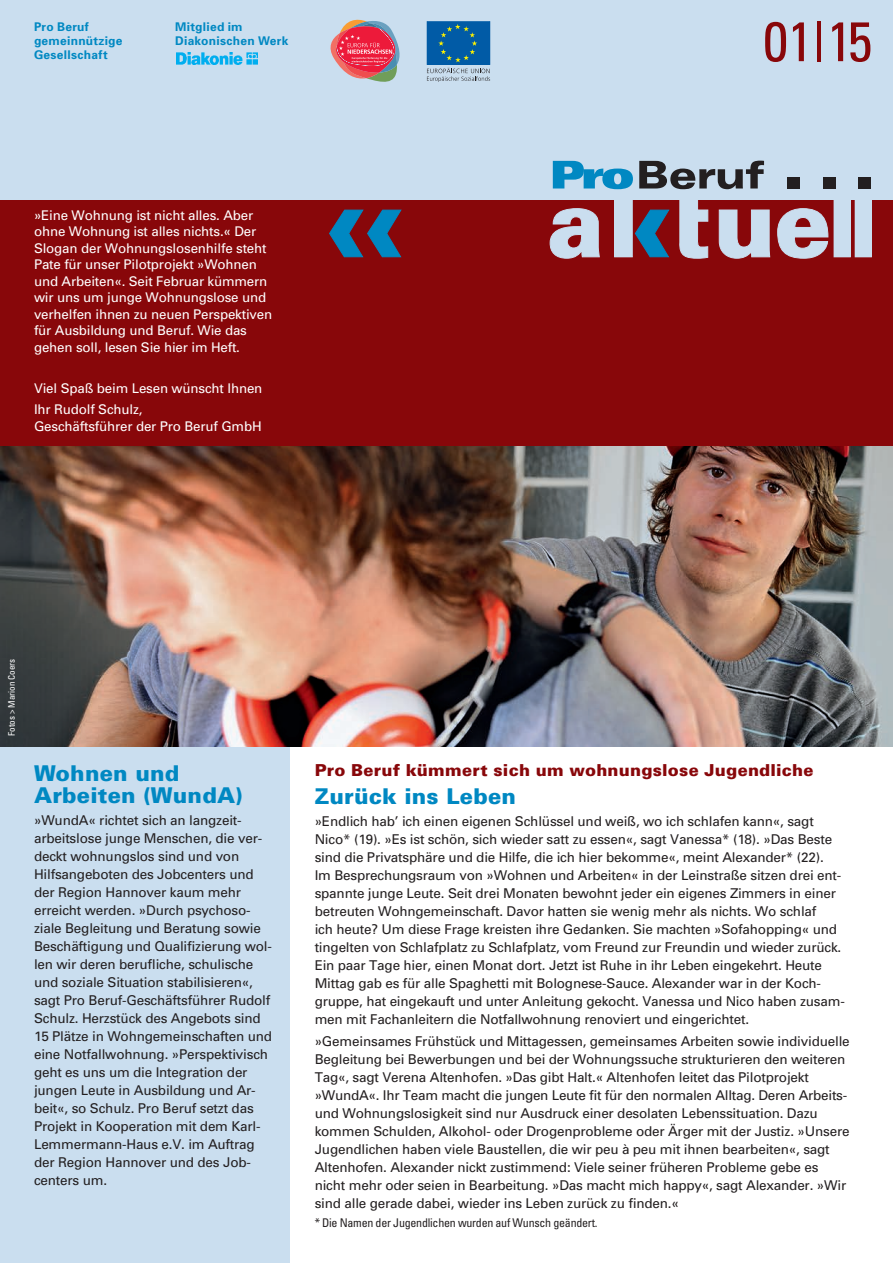
<style>
.page{position:relative;width:893px;height:1263px;background:#fff}
.page>*{position:absolute;margin:0;border:0;box-sizing:border-box;transform-origin:0 0}
.t1{font:condensed 55.8px "Univers";color:#88070a}
.t2{font:900 21.75px/22.5px "Univers";letter-spacing:.01em;color:#0088c2}
.t3{font:900 16.5px "Univers";letter-spacing:.015em;color:#88070a}
.t4{font:13.5px/18px "Univers";letter-spacing:-.015em;color:#231f20}
.t5{font:13.35px/16.5px "Univers";letter-spacing:-.01em;color:#fff}
.t6{font:700 12px/14.2px "Univers";letter-spacing:.02em;color:#0088c2}
.t7{font:condensed 12px "Univers";letter-spacing:-.02em;color:#231f20}
.t8{font:condensed 9px "Univers";color:#fff}
</style>
<div class="page">
<div style="left:0;top:200px;width:893px;height:246px;background:#88070a"></div>
<svg style="left:329px;top:209px;width:73px;height:49px"></svg>
<svg style="left:550px;top:208px;width:50px;height:51px"></svg>
<div style="left:615px;top:198px;width:17px;height:59px;background:#cadeef"></div>
<div style="left:614px;top:198px;width:19px;height:59px;border:1px solid #cadeef"></div>
<svg style="left:679px;top:200px;width:29px;height:59px"></svg>
<svg style="left:719px;top:209px;width:51px;height:50px"></svg>
<svg style="left:777px;top:208px;width:51px;height:51px"></svg>
<div style="left:834px;top:198px;width:16px;height:59px;background:#cadeef"></div>
<div style="left:834px;top:198px;width:17px;height:59px;border:1px solid #cadeef"></div>
<div style="left:855px;top:198px;width:16px;height:59px;background:#cadeef"></div>
<div style="left:855px;top:198px;width:17px;height:59px;border:1px solid #cadeef"></div>
<svg style="left:635px;top:209px;width:35px;height:49px"></svg>
<div style="left:0;top:0;width:893px;height:200px;background:#cadeef"></div>
<svg style="left:553px;top:161px;width:80px;height:28px"></svg>
<svg style="left:639px;top:161px;width:125px;height:28px"></svg>
<div style="left:787px;top:177px;width:13px;height:11px;background:#231f20"></div>
<div style="left:823px;top:177px;width:13px;height:11px;background:#231f20"></div>
<div style="left:858px;top:177px;width:13px;height:11px;background:#231f20"></div>
<svg style="left:427px;top:68px;width:63px;height:14px"></svg>
<div style="left:427px;top:22px;width:63px;height:42px;background:#015ba6"></div>
<div style="left:427px;top:21px;width:63px;height:44px;border:1px solid #015ba6"></div>
<svg style="left:438px;top:24px;width:39px;height:38px"></svg>
<img style="left:176px;top:53px;width:81px;height:12px">
<svg style="left:330px;top:20px;width:70px;height:62px"></svg>
<div style="left:0;top:662px;width:289px;height:601px;background:#cadeef"></div>
<img style="left:0;top:446px;width:893px;height:300px">
<p class="t6" style="left:34px;top:19px;width:90px">Pro Beruf gemeinnützige<br>Gesellschaft</p>
<p class="t6" style="left:175px;top:19px;width:115px">Mitglied im<br>Diakonischen Werk</p>
<p class="t5" style="left:34px;top:207px;width:240px">»Eine Wohnung ist nicht alles. Aber ohne Wohnung ist alles nichts.« Der Slogan der Wohnungslosenhilfe steht Pate für unser Pilotprojekt »Wohnen und Arbeiten«. Seit Februar kümmern wir uns um junge Wohnungslose und verhelfen ihnen zu neuen Perspektiven für Ausbildung und Beruf. Wie das gehen soll, lesen Sie hier im Heft.</p>
<p class="t5" style="left:34px;top:378px;width:230px;line-height:20.7px">Viel Spaß beim Lesen wünscht Ihnen<br>Ihr Rudolf Schulz,</p>
<p class="t5" style="left:34px;top:418px;width:229px">Geschäftsführer der Pro Beruf GmbH</p>
<h1 class="t1" style="left:763px;top:6px;width:111px">01|15</h1>
<p class="t8" style="left:6px;top:736px;width:78px;rotate:-90deg">Fotos &gt; Marion Coers</p>
<h2 class="t2" style="left:34px;top:761px;width:210px">Wohnen und<br>Arbeiten (WundA)</h2>
<p class="t4" style="left:34px;top:812px;width:240px">»WundA« richtet sich an langzeit&shy;arbeitslose junge Menschen, die ver&shy;deckt wohnungslos sind und von Hilfsangeboten des Jobcenters und der Region Hannover kaum mehr erreicht werden. »Durch psychoso&shy;ziale Begleitung und Beratung sowie Beschäftigung und Qualifizierung wol&shy;len wir deren berufliche, schulische und soziale Situation stabilisieren«, sagt Pro Beruf-Geschäftsführer Rudolf Schulz. Herzstück des Angebots sind 15 Plätze in Wohngemeinschaften und eine Notfallwohnung. »Perspektivisch geht es uns um die Integration der jungen Leute in Ausbildung und Ar&shy;beit«, so Schulz. Pro Beruf setzt das Projekt in Kooperation mit dem Karl-Lemmermann-Haus e.V. im Auftrag der Region Hannover und des Job&shy;centers um.</p>
<p class="t3" style="left:315px;top:760px;width:501px">Pro Beruf kümmert sich um wohnungslose Jugendliche</p>
<h2 class="t2" style="left:315px;top:784px;width:203px">Zurück ins Leben</h2>
<p class="t4" style="left:315px;top:812px;width:532px">»Endlich hab’ ich einen eigenen Schlüssel und weiß, wo ich schlafen kann«, sagt Nico* (19). »Es ist schön, sich wieder satt zu essen«, sagt Vanessa* (18). »Das Beste sind die Privatsphäre und die Hilfe, die ich hier bekomme«, meint Alexander* (22).<br>Im Besprechungsraum von »Wohnen und Arbeiten« in der Leinstraße sitzen drei ent&shy;spannte junge Leute. Seit drei Monaten bewohnt jeder ein eigenes Zimmers in einer betreuten Wohngemeinschaft. Davor hatten sie wenig mehr als nichts. Wo schlaf<br>ich heute? Um diese Frage kreisten ihre Gedanken. Sie machten »Sofahopping« und tingelten von Schlafplatz zu Schlafplatz, vom Freund zur Freundin und wieder zurück.<br>Ein paar Tage hier, einen Monat dort. Jetzt ist Ruhe in ihr Leben eingekehrt. Heute Mittag gab es für alle Spaghetti mit Bolognese-Sauce. Alexander war in der Koch&shy;gruppe, hat eingekauft und unter Anleitung gekocht. Vanessa und Nico haben zusam&shy;men mit Fachanleitern die Notfallwohnung renoviert und eingerichtet.</p>
<p class="t4" style="left:315px;top:1032px;width:537px">»Gemeinsames Frühstück und Mittagessen, gemeinsames Arbeiten sowie individuelle Begleitung bei Bewerbungen und bei der Wohnungssuche strukturieren den weiteren Tag«, sagt Verena Altenhofen. »Das gibt Halt.« Altenhofen leitet das Pilotprojekt »WundA«. Ihr Team macht die jungen Leute fit für den normalen Alltag. Deren Arbeits&shy;und Wohnungslosigkeit sind nur Ausdruck einer desolaten Lebenssituation. Dazu kommen Schulden, Alkohol- oder Drogenprobleme oder Ärger mit der Justiz. »Unsere Jugendlichen haben viele Baustellen, die wir peu à peu mit ihnen bearbeiten«, sagt Altenhofen. Alexander nickt zustimmend: Viele seiner früheren Probleme gebe es nicht mehr oder seien in Bearbeitung. »Das macht mich happy«, sagt Alexander. »Wir sind alle gerade dabei, wieder ins Leben zurück zu finden.«</p>
<p class="t7" style="left:315px;top:1215px;width:284px">* Die Namen der Jugendlichen wurden auf Wunsch geändert.</p>
</div>
